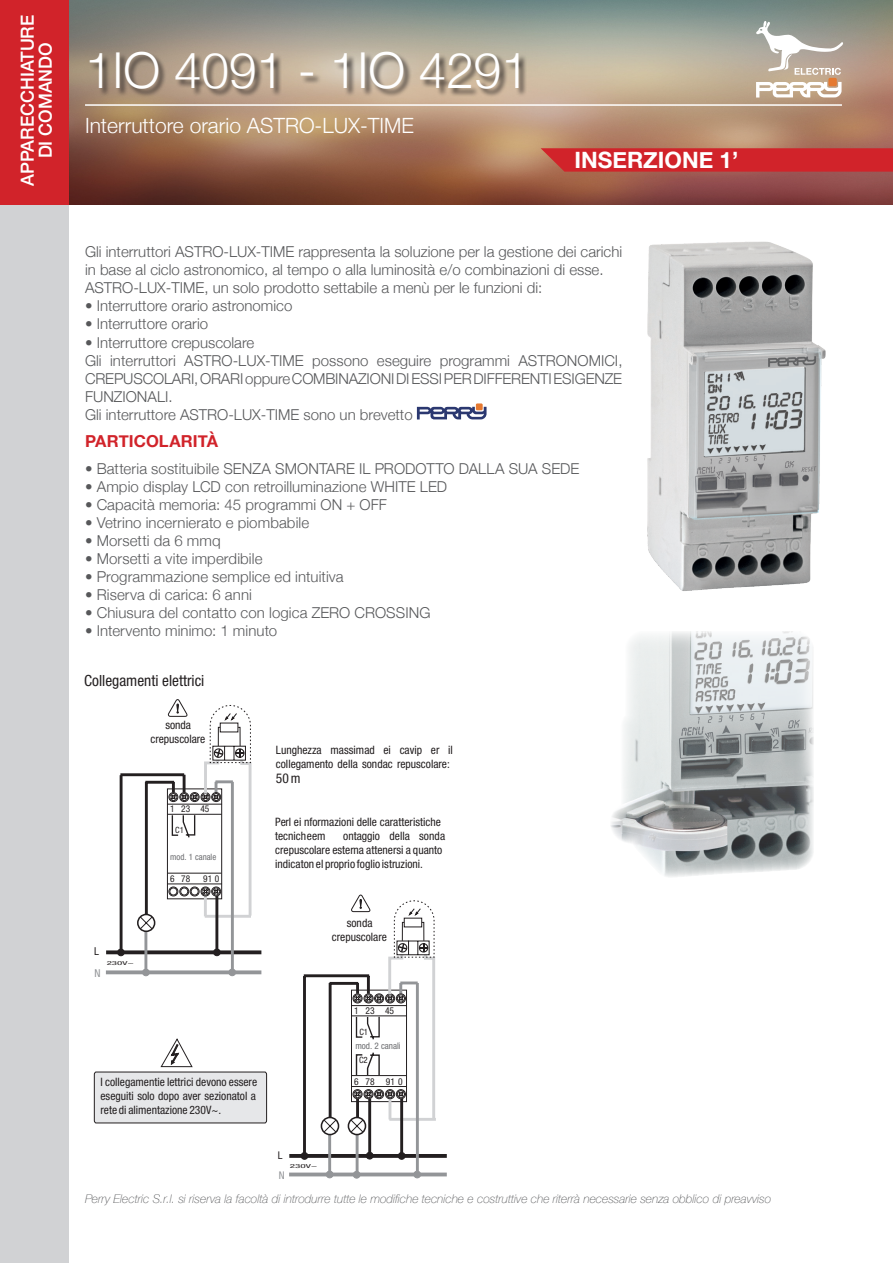
<style>
.page{position:relative;width:893px;height:1263px;background:#fff}
.page>*{position:absolute;margin:0;border:0;box-sizing:border-box;transform-origin:0 0}
.t1{font:300 49.5px "Helvetica Neue";color:#fff}
.t2{font:700 22.5px "Helvetica Neue";color:#fff}
.t3{font:300 21px "Helvetica Neue";color:#fff}
.t4{font:500 18px "Helvetica Neue";color:#fff}
.testata_codici{font:700 16.5px "Helvetica Neue";letter-spacing:.005em;color:#d1232a}
.t5{font:condensed 15.45px "Helvetica Neue";color:#231f20}
.TESTO{font:300 15px/18px "Helvetica Neue";color:#57585a}
.testata_codici-2{font:300 15px "Helvetica Neue";letter-spacing:.005em;color:#57585a}
.t6{font:condensed 13.5px "Helvetica Neue";color:#231f20}
.t7{font:italic 100 12px "Helvetica Neue";color:#57585a}
.t8{font:condensed 11.55px/13.8px "Helvetica Neue";color:#231f20}
.t9{font:condensed 10.95px "Helvetica Neue";color:#939598}
.t10{font:condensed 10.95px "Helvetica Neue";color:#231f20}
.t11{font:condensed 10.65px "Helvetica Neue";color:#939598}
.t12{font:condensed 10.65px "Helvetica Neue";color:#231f20}
.t13{font:condensed 9.45px "Helvetica Neue";color:#231f20}
.t14{font:condensed 9px "Helvetica Neue";color:#6c6d70}
.t15{font:condensed 8.7px "Helvetica Neue";color:#6c6d70}
.t16{font:condensed 8.7px "Helvetica Neue";color:#231f20}
.t17{font:condensed 8.55px "Helvetica Neue";color:#231f20}
.t18{font:condensed 5.55px "Helvetica Neue";color:#231f20;scale:2.01 1}
.t19{font:condensed 5.4px "Helvetica Neue";color:#231f20;scale:2.01 1}
</style>
<div class="page">
<div style="left:0;top:0;width:68px;height:1263px;background:#d1d2d4"></div>
<img style="left:68px;top:0;width:825px;height:204px">
<div style="left:0;top:0;width:68px;height:204px;background:#d1232a"></div>
<div style="left:90px;top:52px;width:437px;height:45px;background:#231f20;opacity:.75"></div>
<hr style="left:85px;top:104px;width:757px;height:2px;background:#fff">
<div style="left:828px;top:78px;width:9px;height:8px;background:#e57931;border-radius:2px"></div>
<svg style="left:756px;top:21px;width:87px;height:54px"></svg>
<svg style="left:756px;top:82px;width:85px;height:16px"></svg>
<svg style="left:541px;top:148px;width:352px;height:24px"></svg>
<img style="left:647px;top:241px;width:179px;height:350px">
<div style="left:476px;top:403px;width:7px;height:7px;background:#e57931"></div>
<svg style="left:417px;top:407px;width:70px;height:13px"></svg>
<svg style="left:289px;top:1172px;width:158px;height:4px"></svg>
<svg style="left:289px;top:1154px;width:158px;height:4px"></svg>
<hr style="left:416px;top:983px;width:3px;height:188px;background:#939598">
<div style="left:414px;top:1171px;width:7px;height:7px;background:#939598;border-radius:50%"></div>
<div style="left:414px;top:1171px;width:7px;height:7px;border:1px solid #939598;border-radius:50%"></div>
<hr style="left:400px;top:1098px;width:3px;height:58px;background:#231f20">
<div style="left:398px;top:1152px;width:7px;height:7px;background:#231f20;border-radius:50%"></div>
<div style="left:398px;top:1152px;width:7px;height:7px;border:1px solid #231f20;border-radius:50%"></div>
<hr style="left:356px;top:1134px;width:3px;height:40px;background:#939598">
<div style="left:353px;top:1171px;width:7px;height:7px;background:#939598;border-radius:50%"></div>
<div style="left:353px;top:1171px;width:7px;height:7px;border:1px solid #939598;border-radius:50%"></div>
<hr style="left:368px;top:1099px;width:3px;height:57px;background:#231f20">
<hr style="left:303px;top:976px;width:3px;height:180px;background:#231f20">
<hr style="left:304px;top:974px;width:65px;height:3px;background:#231f20">
<hr style="left:328px;top:1134px;width:3px;height:41px;background:#939598">
<div style="left:326px;top:1171px;width:7px;height:7px;background:#939598;border-radius:50%"></div>
<div style="left:326px;top:1171px;width:7px;height:7px;border:1px solid #939598;border-radius:50%"></div>
<hr style="left:330px;top:982px;width:28px;height:3px;background:#231f20">
<hr style="left:329px;top:983px;width:3px;height:134px;background:#231f20">
<div style="left:348px;top:1117px;width:18px;height:18px;border:2px solid #231f20;border-radius:50%"></div>
<svg style="left:323px;top:1119px;width:14px;height:14px"></svg>
<div style="left:321px;top:1117px;width:18px;height:18px;border:2px solid #231f20;border-radius:50%"></div>
<svg style="left:106px;top:970px;width:155px;height:4px"></svg>
<svg style="left:106px;top:950px;width:155px;height:4px"></svg>
<hr style="left:231px;top:782px;width:3px;height:189px;background:#939598">
<div style="left:229px;top:969px;width:7px;height:7px;background:#939598;border-radius:50%"></div>
<div style="left:229px;top:969px;width:7px;height:7px;border:1px solid #939598;border-radius:50%"></div>
<hr style="left:215px;top:896px;width:3px;height:56px;background:#231f20">
<div style="left:214px;top:949px;width:6px;height:7px;background:#231f20;border-radius:50%"></div>
<div style="left:213px;top:949px;width:7px;height:7px;border:1px solid #231f20;border-radius:50%"></div>
<hr style="left:120px;top:775px;width:3px;height:177px;background:#231f20">
<div style="left:118px;top:949px;width:6px;height:7px;background:#231f20;border-radius:50%"></div>
<div style="left:117px;top:949px;width:7px;height:7px;border:1px solid #231f20;border-radius:50%"></div>
<hr style="left:120px;top:773px;width:64px;height:3px;background:#231f20">
<hr style="left:144px;top:931px;width:3px;height:40px;background:#939598">
<div style="left:143px;top:969px;width:6px;height:7px;background:#939598;border-radius:50%"></div>
<div style="left:142px;top:969px;width:7px;height:7px;border:1px solid #939598;border-radius:50%"></div>
<hr style="left:145px;top:781px;width:29px;height:3px;background:#231f20">
<hr style="left:145px;top:782px;width:3px;height:132px;background:#231f20">
<svg style="left:139px;top:916px;width:14px;height:14px"></svg>
<div style="left:137px;top:914px;width:18px;height:18px;border:2px solid #231f20;border-radius:50%"></div>
<div style="left:301px;top:1152px;width:7px;height:7px;background:#231f20;border-radius:50%"></div>
<div style="left:301px;top:1152px;width:7px;height:7px;border:1px solid #231f20;border-radius:50%"></div>
<div style="left:366px;top:1152px;width:7px;height:7px;background:#231f20;border-radius:50%"></div>
<div style="left:366px;top:1152px;width:7px;height:7px;border:1px solid #231f20;border-radius:50%"></div>
<svg style="left:168px;top:699px;width:84px;height:219px"></svg>
<svg style="left:350px;top:895px;width:86px;height:238px"></svg>
<svg style="left:94px;top:1038px;width:173px;height:85px"></svg>
<img style="left:611px;top:631px;width:203px;height:246px">
<p class="t4" style="left:13px;top:186px;width:173px;rotate:-90deg">APPARECCHIATURE</p>
<p class="t4" style="left:31px;top:158px;width:118px;rotate:-90deg">DI COMANDO</p>
<p class="t1" style="left:85px;top:31px;width:445px">1IO 4091 - 1IO 4291</p>
<p class="t3" style="left:85px;top:108px;width:330px">Interruttore orario ASTRO-LUX-TIME</p>
<p class="t2" style="left:574px;top:142px;width:165px">INSERZIONE 1’</p>
<p class="TESTO" style="left:85px;top:242px;width:539px">Gli interruttori ASTRO-LUX-TIME rappresenta la soluzione per la gestione dei carichi in base al ciclo astronomico, al tempo o alla luminosità e/o combinazioni di esse.</p>
<p class="TESTO" style="left:85px;top:278px;width:459px">ASTRO-LUX-TIME, un solo prodotto settabile a menù per le funzioni di:</p>
<p class="TESTO" style="left:85px;top:296px;width:209px">• Interruttore orario astronomico</p>
<p class="TESTO" style="left:85px;top:314px;width:125px">• Interruttore orario</p>
<p class="TESTO" style="left:85px;top:332px;width:171px">• Interruttore crepuscolare</p>
<p class="TESTO" style="left:85px;top:350px;width:539px;text-align:justify">Gli interruttori ASTRO-LUX-TIME possono eseguire programmi ASTRONOMICI, CREPUSCOLARI, ORARI oppure COMBINAZIONI DI ESSI PER DIFFERENTI ESIGENZE FUNZIONALI.</p>
<p class="TESTO" style="left:85px;top:404px;width:329px">Gli interruttore ASTRO-LUX-TIME sono un brevetto</p>
<p class="testata_codici" style="left:85px;top:428px;width:134px">PARTICOLARITÀ</p>
<p class="testata_codici-2" style="left:85px;top:456px;width:496px">• Batteria sostituibile SENZA SMONTARE IL PRODOTTO DALLA SUA SEDE</p>
<p class="testata_codici-2" style="left:85px;top:474px;width:364px">• Ampio display LCD con retroilluminazione WHITE LED</p>
<p class="testata_codici-2" style="left:85px;top:492px;width:303px">• Capacità memoria: 45 programmi ON + OFF</p>
<p class="testata_codici-2" style="left:85px;top:510px;width:226px">• Vetrino incernierato e piombabile</p>
<p class="testata_codici-2" style="left:85px;top:528px;width:137px">• Morsetti da 6 mmq</p>
<p class="testata_codici-2" style="left:85px;top:546px;width:179px">• Morsetti a vite imperdibile</p>
<p class="testata_codici-2" style="left:85px;top:564px;width:260px">• Programmazione semplice ed intuitiva</p>
<p class="testata_codici-2" style="left:85px;top:582px;width:168px">• Riserva di carica: 6 anni</p>
<p class="testata_codici-2" style="left:85px;top:600px;width:347px">• Chiusura del contatto con logica ZERO CROSSING</p>
<p class="testata_codici-2" style="left:85px;top:618px;width:194px">• Intervento minimo: 1 minuto</p>
<p class="t5" style="left:84px;top:672px;width:122px">Collegamenti elettrici</p>
<p class="t8" style="left:150px;top:718px;width:57px;text-align:center">sonda crepuscolare</p>
<p class="t13" style="left:170px;top:803px;width:41px">1 23 45</p>
<p class="t17" style="left:175px;top:825px;width:10px">C1</p>
<p class="t15" style="left:170px;top:852px;width:48px">mod. 1 canale</p>
<p class="t10" style="left:94px;top:944px;width:6px">L</p>
<p class="t19" style="left:107px;top:959px;width:15px">230V~</p>
<p class="t9" style="left:95px;top:966px;width:8px">N</p>
<p class="t13" style="left:170px;top:873px;width:22px">6 78</p>
<p class="t13" style="left:203px;top:873px;width:18px">91 0</p>
<p class="t8" style="left:101px;top:1075px;width:158px;text-align:justify">I collegamentie lettrici devono essere eseguiti solo dopo aver sezionatol a rete di alimentazione 230V~.</p>
<p class="t8" style="left:276px;top:743px;width:178px">Lunghezza massimad ei cavip er il collegamento della sondac repuscolare:</p>
<p class="t6" style="left:276px;top:771px;width:26px">50m</p>
<p class="t8" style="left:275px;top:815px;width:167px">Perl ei nformazioni delle caratteristiche tecnicheem</p>
<p class="t8" style="left:275px;top:829px;width:172px;text-indent:68px">ontaggio della sonda crepuscolare esterna attenersi a quanto indicaton el proprio foglio istruzioni.</p>
<p class="t8" style="left:332px;top:916px;width:57px;text-align:center">sonda crepuscolare</p>
<p class="t13" style="left:354px;top:1005px;width:41px">1 23 45</p>
<p class="t16" style="left:359px;top:1027px;width:10px">C1</p>
<p class="t16" style="left:359px;top:1055px;width:10px">C2</p>
<p class="t14" style="left:355px;top:1041px;width:47px">mod. 2 canali</p>
<p class="t12" style="left:278px;top:1149px;width:6px">L</p>
<p class="t18" style="left:290px;top:1163px;width:15px">230V~</p>
<p class="t11" style="left:279px;top:1169px;width:7px">N</p>
<p class="t13" style="left:354px;top:1076px;width:50px">6 78 910</p>
<p class="t7" style="left:85px;top:1190px;width:688px">Perry Electric S.r.l. si riserva la facoltà di introdurre tutte le modifiche tecniche e costruttive che riterrà necessarie senza obblico di preavviso</p>
</div>
